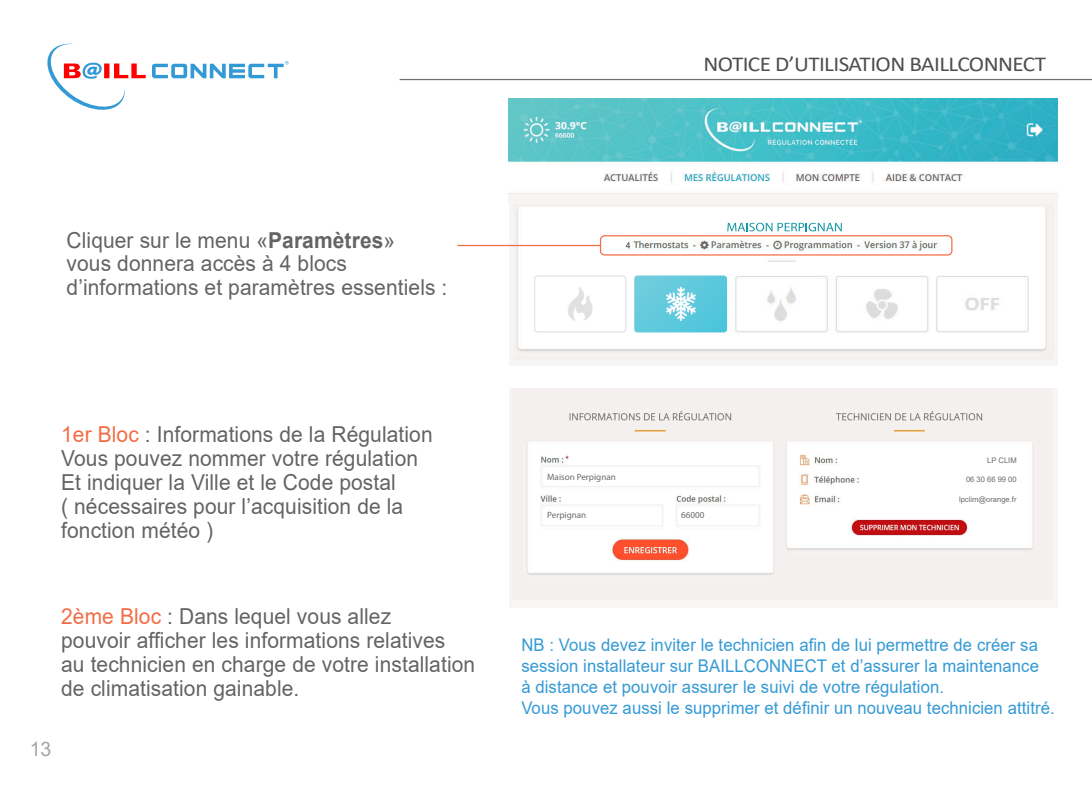
<style>
.page{position:relative;width:1092px;height:787px;background:#fff}
.page>*{position:absolute;margin:0;border:0;box-sizing:border-box;transform-origin:0 0}
.t1{font:22px/23.8px "Arial";letter-spacing:.005em;color:#636464;scale:.95 1}
.t2{font:21.25px "Calibri";letter-spacing:-.025em;color:#4f4e4f;scale:1.09 1}
.t3{font:20px "Arial";color:#a7a6a7}
.t4{font:17.5px/21px "Arial";letter-spacing:.005em;color:#349ad5;scale:.95 1}
.t5{font:9px "Myriad Pro";color:#696a69}
.t6{font:7.5px "Arial";color:#696a69}
.s1{font-weight:700}
.s2{color:#f26d46}
</style>
<div class="page">
<svg style="left:47px;top:43px;width:99px;height:67px"></svg>
<svg style="left:152px;top:61px;width:136px;height:17px"></svg>
<hr style="left:399px;top:79px;width:692px;height:1px;background:#6e6f6f">
<div style="left:509px;top:196px;width:549px;height:530px;background:#f7f6f4"></div>
<hr style="left:509px;top:196px;width:549px;height:1px;background:#e3e4e5">
<img style="left:513px;top:208px;width:534px;height:144px">
<div style="left:621px;top:239px;width:11px;height:13px;background:#fff"></div>
<div style="left:708px;top:218px;width:151px;height:18px;background:#fff"></div>
<svg style="left:625px;top:242px;width:5px;height:6px"></svg>
<svg style="left:727px;top:223px;width:114px;height:8px"></svg>
<img style="left:529px;top:263px;width:202px;height:77px">
<img style="left:513px;top:387px;width:539px;height:188px">
<div style="left:503px;top:366px;width:565px;height:21px;background:#fff"></div>
<div style="left:544px;top:469px;width:90px;height:15px;background:#fff"></div>
<div style="left:543px;top:508px;width:61px;height:15px;background:#fff"></div>
<div style="left:679px;top:508px;width:61px;height:15px;background:#fff"></div>
<div style="left:966px;top:453px;width:53px;height:14px;background:#fff"></div>
<div style="left:958px;top:474px;width:61px;height:13px;background:#fff"></div>
<div style="left:888px;top:493px;width:132px;height:12px;background:#fff"></div>
<div style="left:509px;top:608px;width:549px;height:132px;background:#fff"></div>
<div style="left:600px;top:235px;width:352px;height:20px;border:1px solid #f26d46;border-radius:4px"></div>
<hr style="left:457px;top:245px;width:143px;height:1px;background:#f26d46">
<img style="left:509px;top:98px;width:548px;height:99px">
<p class="t2" style="left:703px;top:53px;width:316px">NOTICE DíUTILISATION BAILLCONNECT</p>
<p class="t1" style="left:67px;top:230px;width:402px">Cliquer sur le menu ´<span class="s1">ParamËtres</span>ª<br>vous donnera accËs ‡ 4 blocs díinformations et paramËtres essentiels :</p>
<p class="t1" style="left:61px;top:424px;width:392px"><span class="s2">1er Bloc</span> : Informations de la RÈgulation Vous pouvez nommer votre rÈgulation Et indiquer la Ville et le Code postal<br>( nÈcessaires pour líacquisition de la fonction mÈtÈo )</p>
<p class="t1" style="left:61px;top:607px;width:437px"><span class="s2">2Ëme Bloc</span> : Dans lequel vous allez<br>pouvoir afficher les informations relatives<br>au technicien en charge de votre installation de climatisation gainable.</p>
<p class="t3" style="left:30px;top:741px;width:23px">13</p>
<p class="t5" style="left:547px;top:473px;width:70px">Maison Perpignan</p>
<p class="t5" style="left:547px;top:512px;width:41px">Perpignan</p>
<p class="t5" style="left:681px;top:511px;width:25px">66000</p>
<p class="t6" style="left:987px;top:458px;width:31px">LP CLIM</p>
<p class="t6" style="left:965px;top:477px;width:52px">06 30 66 99 00</p>
<p class="t6" style="left:958px;top:496px;width:59px">lpclim@orange.fr</p>
<p class="t4" style="left:521px;top:635px;width:563px">NB : Vous devez inviter le technicien afin de lui permettre de crÈer sa session installateur sur BAILLCONNECT et díassurer la maintenance<br>‡ distance et pouvoir assurer le suivi de votre rÈgulation.<br>Vous pouvez aussi le supprimer et dÈfinir un nouveau technicien attitrÈ.</p>
</div>
